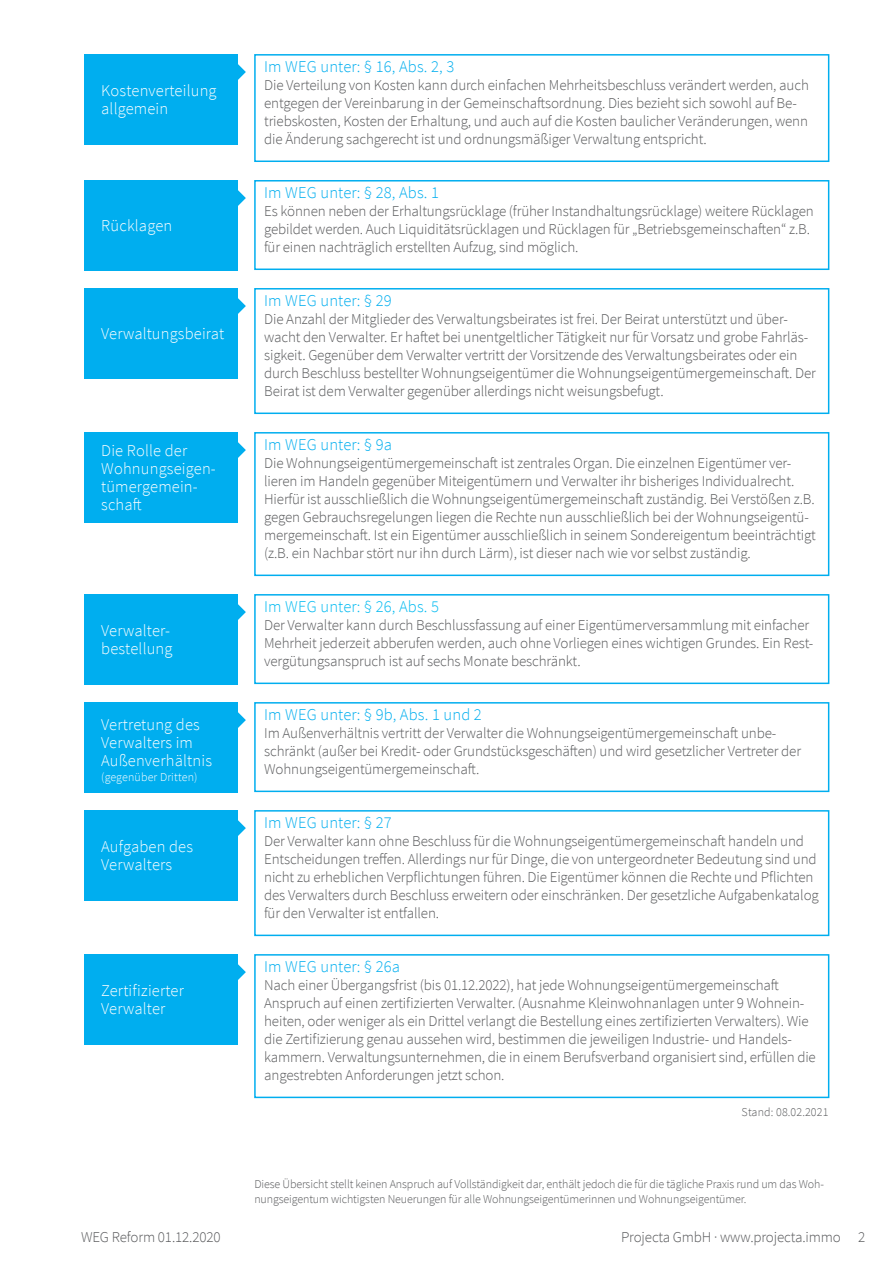
<style>
.page{position:relative;width:893px;height:1263px;background:#fff}
.page>*{position:absolute;margin:0;border:0;box-sizing:border-box;transform-origin:0 0}
.t1{font:300 16.5px/18px "Source Sans Pro";letter-spacing:.01em;color:#fff}
.t2{font:300 16.5px "Source Sans Pro";letter-spacing:.01em;color:#00aeef}
.t3{font:300 16.5px "Source Sans Pro";letter-spacing:.01em;color:#00baf1}
.t4{font:300 15px/18px "Source Sans Pro";letter-spacing:-.01em;color:#57585a}
.t5{font:300 12px/15px "Source Sans Pro";letter-spacing:-.01em;color:#57585a}
.t6{font:300 12px "Source Sans Pro";letter-spacing:.01em;color:#fff}
.t7{font:300 12px "Source Sans Pro";letter-spacing:.01em;color:#57585a}
</style>
<div class="page">
<svg style="left:237px;top:297px;width:9px;height:18px"></svg>
<div style="left:84px;top:288px;width:153px;height:90px;background:#00aeef"></div>
<div style="left:254px;top:288px;width:575px;height:126px;border:2px solid #00aeef"></div>
<div style="left:84px;top:432px;width:153px;height:90px;background:#00aeef"></div>
<div style="left:254px;top:432px;width:575px;height:144px;border:2px solid #00aeef"></div>
<svg style="left:237px;top:441px;width:9px;height:18px"></svg>
<svg style="left:237px;top:711px;width:9px;height:18px"></svg>
<div style="left:84px;top:702px;width:153px;height:90px;background:#00aeef"></div>
<div style="left:254px;top:702px;width:575px;height:90px;border:2px solid #00aeef"></div>
<svg style="left:237px;top:819px;width:9px;height:18px"></svg>
<div style="left:84px;top:810px;width:153px;height:90px;background:#00aeef"></div>
<div style="left:254px;top:810px;width:575px;height:126px;border:2px solid #00aeef"></div>
<svg style="left:237px;top:603px;width:9px;height:18px"></svg>
<div style="left:84px;top:594px;width:153px;height:90px;background:#00aeef"></div>
<div style="left:254px;top:594px;width:575px;height:90px;border:2px solid #00aeef"></div>
<svg style="left:237px;top:963px;width:9px;height:18px"></svg>
<div style="left:84px;top:954px;width:153px;height:90px;background:#00aeef"></div>
<div style="left:254px;top:954px;width:575px;height:144px;border:2px solid #00aeef"></div>
<svg style="left:237px;top:63px;width:9px;height:18px"></svg>
<div style="left:84px;top:54px;width:153px;height:90px;background:#00aeef"></div>
<div style="left:254px;top:54px;width:575px;height:108px;border:2px solid #00aeef"></div>
<svg style="left:237px;top:189px;width:9px;height:18px"></svg>
<div style="left:84px;top:180px;width:153px;height:90px;background:#00aeef"></div>
<div style="left:254px;top:180px;width:575px;height:90px;border:2px solid #00aeef"></div>
<p class="t2" style="left:264px;top:57px;width:192px">Im WEG unter: § 16, Abs. 2, 3</p>
<p class="t1" style="left:101px;top:82px;width:117px">Kostenverteilung allgemein</p>
<p class="t4" style="left:264px;top:76px;width:546px">Die Verteilung von Kosten kann durch einfachen Mehrheitsbeschluss verändert werden, auch entgegen der Vereinbarung in der Gemeinschaftsordnung. Dies bezieht sich sowohl auf Be&shy;triebskosten, Kosten der Erhaltung, und auch auf die Kosten baulicher Veränderungen, wenn die Änderung sachgerecht ist und ordnungsmäßiger Verwaltung entspricht.</p>
<p class="t1" style="left:101px;top:217px;width:73px">Rücklagen</p>
<p class="t1" style="left:101px;top:325px;width:125px">Verwaltungsbeirat</p>
<p class="t1" style="left:101px;top:442px;width:116px">Die Rolle der<br>Wohnungseigen&shy;tümergemein&shy;schaft</p>
<p class="t2" style="left:264px;top:183px;width:176px">Im WEG unter: § 28, Abs. 1</p>
<p class="t4" style="left:264px;top:202px;width:551px">Es können neben der Erhaltungsrücklage (früher Instandhaltungsrücklage) weitere Rücklagen gebildet werden. Auch Liquiditätsrücklagen und Rücklagen für „Betriebsgemeinschaften“ z.B. für einen nachträglich erstellten Aufzug, sind möglich.</p>
<p class="t2" style="left:264px;top:291px;width:129px">Im WEG unter: § 29</p>
<p class="t4" style="left:264px;top:310px;width:553px">Die Anzahl der Mitglieder des Verwaltungsbeirates ist frei. Der Beirat unterstützt und über&shy;wacht den Verwalter. Er haftet bei unentgeltlicher Tätigkeit nur für Vorsatz und grobe Fahrläs&shy;sigkeit. Gegenüber dem Verwalter vertritt der Vorsitzende des Verwaltungsbeirates oder ein durch Beschluss bestellter Wohnungseigentümer die Wohnungseigentümergemeinschaft. Der Beirat ist dem Verwalter gegenüber allerdings nicht weisungsbefugt.</p>
<p class="t2" style="left:264px;top:435px;width:129px">Im WEG unter: § 9a</p>
<p class="t4" style="left:264px;top:454px;width:553px">Die Wohnungseigentümergemeinschaft ist zentrales Organ. Die einzelnen Eigentümer ver&shy;lieren im Handeln gegenüber Miteigentümern und Verwalter ihr bisheriges Individualrecht.<br>Hierfür ist ausschließlich die Wohnungseigentümergemeinschaft zuständig. Bei Verstößen z.B. gegen Gebrauchsregelungen liegen die Rechte nun ausschließlich bei der Wohnungseigentü&shy;mergemeinschaft. Ist ein Eigentümer ausschließlich in seinem Sondereigentum beeinträchtigt (z.B. ein Nachbar stört nur ihn durch Lärm), ist dieser nach wie vor selbst zuständig.</p>
<p class="t3" style="left:264px;top:597px;width:176px">Im WEG unter: § 26, Abs. 5</p>
<p class="t1" style="left:101px;top:622px;width:73px">Verwalter&shy;bestellung</p>
<p class="t4" style="left:264px;top:616px;width:551px">Der Verwalter kann durch Beschlussfassung auf einer Eigentümerversammlung mit einfacher<br>Mehrheit jederzeit abberufen werden, auch ohne Vorliegen eines wichtigen Grundes. Ein Rest&shy;vergütungsanspruch ist auf sechs Monate beschränkt.</p>
<p class="t1" style="left:101px;top:715px;width:112px">Vertretung des<br>Verwalters im<br>Außenverhältnis</p>
<p class="t6" style="left:101px;top:770px;width:98px">(gegenüber Dritten)</p>
<p class="t2" style="left:264px;top:705px;width:219px">Im WEG unter: § 9b, Abs. 1 und 2</p>
<p class="t4" style="left:264px;top:724px;width:538px">Im Außenverhältnis vertritt der Verwalter die Wohnungseigentümergemeinschaft unbe&shy;schränkt (außer bei Kredit- oder Grundstücksgeschäften) und wird gesetzlicher Vertreter der<br>Wohnungseigentümergemeinschaft.</p>
<p class="t2" style="left:264px;top:813px;width:129px">Im WEG unter: § 27</p>
<p class="t1" style="left:101px;top:838px;width:93px">Aufgaben des<br>Verwalters</p>
<p class="t4" style="left:264px;top:832px;width:556px">Der Verwalter kann ohne Beschluss für die Wohnungseigentümergemeinschaft handeln und Entscheidungen treffen. Allerdings nur für Dinge, die von untergeordneter Bedeutung sind und nicht zu erheblichen Verpflichtungen führen. Die Eigentümer können die Rechte und Pflichten des Verwalters durch Beschluss erweitern oder einschränken. Der gesetzliche Aufgabenkatalog für den Verwalter ist entfallen.</p>
<p class="t2" style="left:264px;top:957px;width:137px">Im WEG unter: § 26a</p>
<p class="t1" style="left:101px;top:982px;width:84px">Zertifizierter<br>Verwalter</p>
<p class="t4" style="left:264px;top:976px;width:553px">Nach einer Übergangsfrist (bis 01.12.2022), hat jede Wohnungseigentümergemeinschaft Anspruch auf einen zertifizierten Verwalter. (Ausnahme Kleinwohnanlagen unter 9 Wohnein&shy;heiten, oder weniger als ein Drittel verlangt die Bestellung eines zertifizierten Verwalters). Wie die Zertifizierung genau aussehen wird, bestimmen die jeweiligen Industrie- und Handels&shy;kammern. Verwaltungsunternehmen, die in einem Berufsverband organisiert sind, erfüllen die angestrebten Anforderungen jetzt schon.</p>
<p class="t7" style="left:742px;top:1105px;width:88px">Stand: 08.02.2021</p>
<p class="t5" style="left:254px;top:1176px;width:571px">Diese Übersicht stellt keinen Anspruch auf Vollständigkeit dar, enthält jedoch die für die tägliche Praxis rund um das Woh&shy;nungseigentum wichtigsten Neuerungen für alle Wohnungseigentümerinnen und Wohnungseigentümer.</p>
<p class="t4" style="left:81px;top:1228px;width:141px">WEG Reform 01.12.2020</p>
<p class="t4" style="left:621px;top:1228px;width:246px">Projecta GmbH · www.projecta.immo 2</p>
</div>
